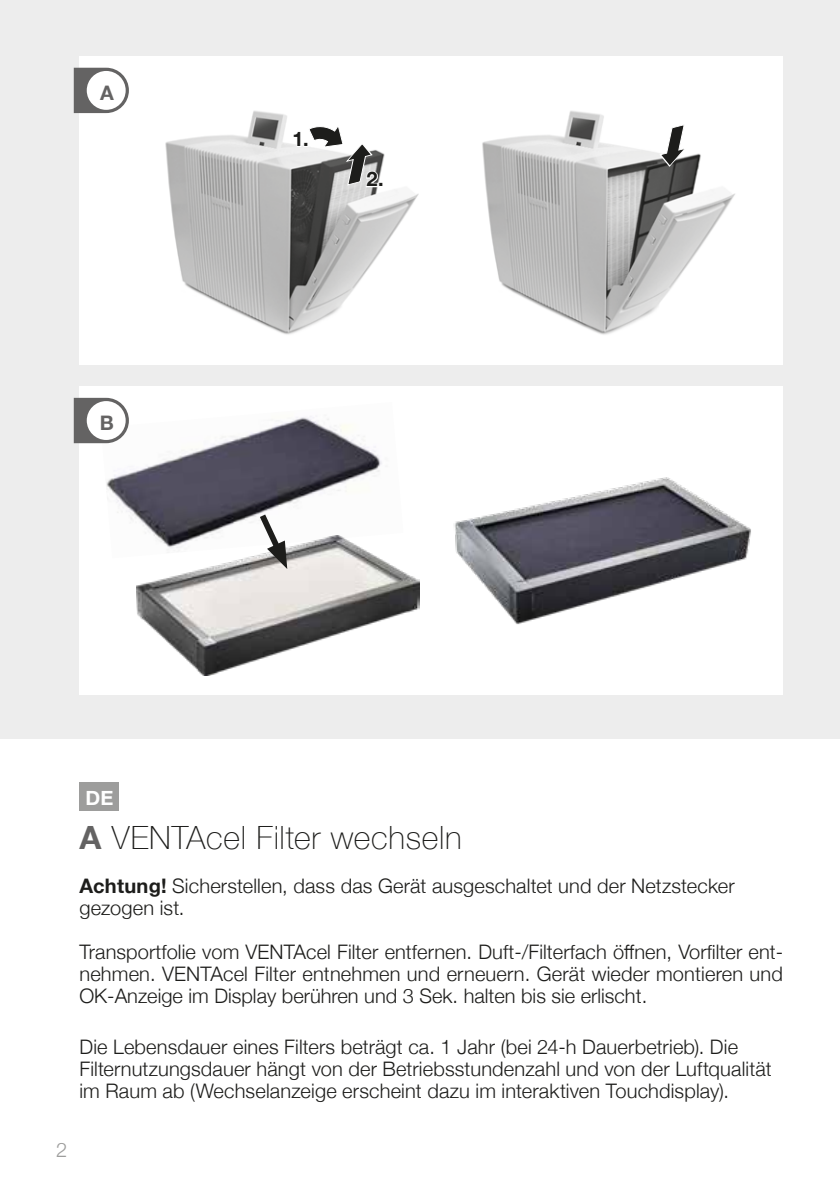
<style>
.page{position:relative;width:840px;height:1191px;background:#fff}
.page>*{position:absolute;margin:0;border:0;box-sizing:border-box;transform-origin:0 0}
.t1{font:100 32px "Helvetica Neue";letter-spacing:.02em;color:#1d1d1b}
.t2{font:300 20px/22px "Helvetica Neue";letter-spacing:.005em;color:#1d1d1b}
.t3{font:700 20px "Helvetica Neue";color:#1d1d1b}
.t4{font:700 20px "Helvetica Neue";color:#fff}
.t5{font:700 20px "Helvetica Neue";color:#646363}
.t6{font:300 20px "Helvetica Neue";color:#9d9d9c}
.s1{font-weight:700;color:#646363}
.s2{font-weight:700}
</style>
<div class="page">
<div style="left:0;top:0;width:839px;height:739px;background:#ededed"></div>
<div style="left:79px;top:387px;width:703px;height:308px;background:#fff"></div>
<img style="left:101px;top:416px;width:281px;height:120px">
<img style="left:136px;top:536px;width:284px;height:139px">
<img style="left:454px;top:477px;width:297px;height:148px">
<svg style="left:255px;top:508px;width:33px;height:61px"></svg>
<div style="left:79px;top:782px;width:40px;height:29px;background:#9d9d9c"></div>
<div style="left:79px;top:57px;width:703px;height:308px;background:#fff"></div>
<img style="left:101px;top:110px;width:318px;height:225px">
<img style="left:482px;top:110px;width:253px;height:225px">
<svg style="left:292px;top:123px;width:91px;height:65px"></svg>
<svg style="left:654px;top:122px;width:38px;height:49px"></svg>
<svg style="left:74px;top:68px;width:55px;height:45px"></svg>
<div style="left:87px;top:71px;width:39px;height:39px;background:#fff;border-radius:50%"></div>
<svg style="left:74px;top:398px;width:55px;height:45px"></svg>
<div style="left:87px;top:401px;width:39px;height:39px;background:#fff;border-radius:50%"></div>
<p class="t5" style="left:100px;top:77px;width:15px">A</p>
<p class="t5" style="left:100px;top:407px;width:16px">B</p>
<p class="t3" style="left:292px;top:123px;width:18px">1.</p>
<p class="t3" style="left:366px;top:163px;width:19px">2.</p>
<p class="t4" style="left:85px;top:782px;width:29px">DE</p>
<h1 class="t1" style="left:79px;top:813px;width:383px"><span class="s1">A</span> VENTAcel Filter wechseln</h1>
<p class="t2" style="left:79px;top:873px;width:656px"><span class="s2">Achtung!</span> Sicherstellen, dass das Gerät ausgeschaltet und der Netzstecker gezogen ist.</p>
<p class="t2" style="left:79px;top:939px;width:705px;text-align:justify">Transportfolie vom VENTAcel Filter entfernen. Duft-/Filterfach öffnen, Vorfilter ent&shy;nehmen. VENTAcel Filter entnehmen und erneuern. Gerät wieder montieren und OK-Anzeige im Display berühren und 3 Sek. halten bis sie erlischt.</p>
<p class="t2" style="left:79px;top:1034px;width:693px">Die Lebensdauer eines Filters beträgt ca. 1 Jahr (bei 24-h Dauerbetrieb). Die<br>Filternutzungsdauer hängt von der Betriebsstundenzahl und von der Luftqualität im Raum ab (Wechselanzeige erscheint dazu im interaktiven Touchdisplay).</p>
<p class="t6" style="left:56px;top:1133px;width:13px">2</p>
</div>
